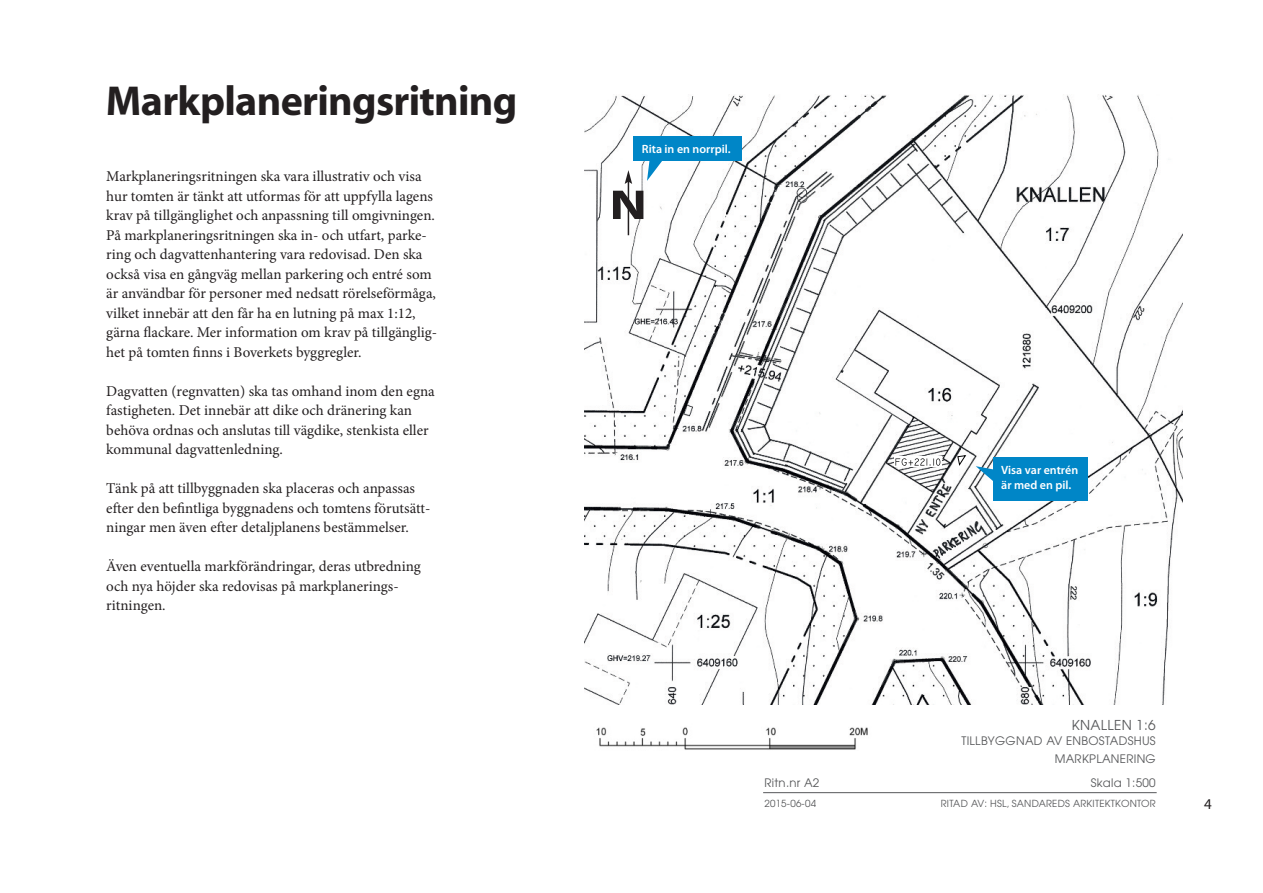
<style>
.page{position:relative;width:1263px;height:893px;background:#fff}
.page>*{position:absolute;margin:0;border:0;box-sizing:border-box;transform-origin:0 0}
.t1{font:42px "Myriad Headline";color:#231f20}
.t2{font:42px "Myriad Headline";color:#231f20;scale:1.3 1}
.t3{font:15px/19.5px "Minion Pro";color:#231f20}
.t4{font:15px "Myriad Pro";color:#231f20}
.t5{font:13.65px "Avant Garde";letter-spacing:.025em;color:#57585a}
.t6{font:600 12px/15px "Myriad Pro";color:#fff}
.t7{font:11.7px/17.9px "Avant Garde";letter-spacing:.025em;color:#57585a;text-align:right}
.t8{font:9.75px "Avant Garde";letter-spacing:.025em;color:#57585a}
</style>
<div class="page">
<img style="left:584px;top:94px;width:598px;height:610px">
<div style="left:894px;top:456px;width:48px;height:11px;background:#fff"></div>
<svg style="left:895px;top:458px;width:45px;height:8px"></svg>
<svg style="left:891px;top:420px;width:14px;height:12px"></svg>
<svg style="left:957px;top:455px;width:10px;height:11px"></svg>
<hr style="left:763px;top:792px;width:394px;height:1px;background:#57585a">
<hr style="left:628px;top:181px;width:1px;height:54px;background:#231f20">
<svg style="left:625px;top:170px;width:7px;height:14px"></svg>
<img style="left:596px;top:727px;width:272px;height:23px">
<svg style="left:976px;top:466px;width:17px;height:19px"></svg>
<div style="left:993px;top:457px;width:94px;height:44px;background:#0086c7"></div>
<div style="left:633px;top:136px;width:109px;height:25px;background:#0086c7"></div>
<svg style="left:647px;top:161px;width:18px;height:20px"></svg>
<h1 class="t1" style="left:106px;top:85px;width:412px">Markplaneringsritning</h1>
<p class="t3" style="left:106px;top:168px;width:332px">Markplaneringsritningen ska vara illustrativ och visa hur tomten är tänkt att utformas för att uppfylla lagens krav på tillgänglighet och anpassning till omgivningen.<br>På markplaneringsritningen ska in- och utfart, parke&shy;ring och dagvattenhantering vara redovisad. Den ska också visa en gångväg mellan parkering och entré som är användbar för personer med nedsatt rörelseförmåga, vilket innebär att den får ha en lutning på max 1:12, gärna flackare. Mer information om krav på tillgänglig&shy;het på tomten finns i Boverkets byggregler.</p>
<p class="t3" style="left:106px;top:382px;width:330px">Dagvatten (regnvatten) ska tas omhand inom den egna fastigheten. Det innebär att dike och dränering kan behöva ordnas och anslutas till vägdike, stenkista eller kommunal dagvattenledning.</p>
<p class="t3" style="left:106px;top:480px;width:326px">Tänk på att tillbyggnaden ska placeras och anpassas efter den befintliga byggnadens och tomtens förutsätt&shy;ningar men även efter detaljplanens bestämmelser.</p>
<p class="t3" style="left:106px;top:558px;width:316px">Även eventuella markförändringar, deras utbredning och nya höjder ska redovisas på markplanerings&shy;ritningen.</p>
<p class="t6" style="left:642px;top:142px;width:90px">Rita in en norrpil.</p>
<h1 class="t2" style="left:610px;top:189px;width:30px">N</h1>
<p class="t6" style="left:1001px;top:463px;width:78px">Visa var entrén är med en pil.</p>
<p class="t5" style="left:1072px;top:720px;width:86px">KNALLEN 1:6</p>
<p class="t7" style="left:961px;top:733px;width:196px">TILLBYGGNAD AV ENBOSTADSHUS<br>MARKPLANERING</p>
<p class="t7" style="left:764px;top:775px;width:56px">Ritn.nr A2</p>
<p class="t7" style="left:1091px;top:775px;width:67px">Skala 1:500</p>
<p class="t8" style="left:764px;top:800px;width:53px">2015-06-04</p>
<p class="t8" style="left:941px;top:800px;width:216px">RITAD AV: HSL, SANDAREDS ARKITEKTKONTOR</p>
<p class="t4" style="left:1204px;top:798px;width:9px">4</p>
</div>
